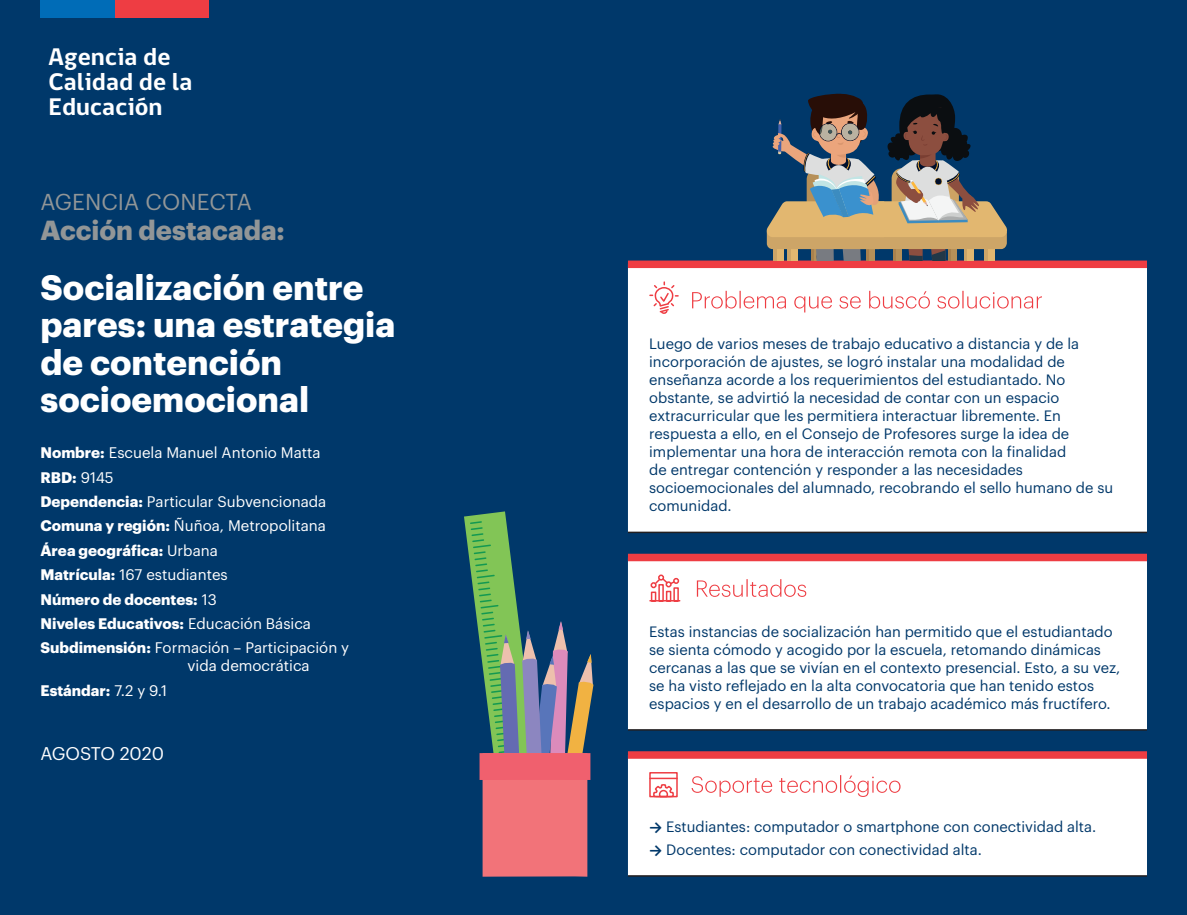
<style>
.page{position:relative;width:1187px;height:915px;background:#fff}
.page>*{position:absolute;margin:0;border:0;box-sizing:border-box;transform-origin:0 0}
.t1{font:700 34.5px/37.5px "Graphik";color:#fff}
.t2{font:700 27px "Graphik";color:#929697}
.t3{font:700 24.6px/25.2px "gob CL";color:#fff;scale:1.04 1}
.t4{font:22.5px "Graphik";letter-spacing:.005em;color:#929697}
.t5{font:18px "Graphik";letter-spacing:-.01em;color:#fff}
.t6{font:15px/24.3px "Graphik";color:#fff}
.t7{font:700 15px "Graphik";color:#fff}
.t8{font:14.7px/18px "Graphik";color:#00386a}
.s1{font-weight:700}
.s2{font-weight:400}
.s3{font-family:"Calibri";font-weight:700}
</style>
<div class="page">
<div style="left:0;top:0;width:1186px;height:914px;background:#00386a"></div>
<div style="left:40px;top:0;width:75px;height:18px;background:#006cb7"></div>
<div style="left:115px;top:0;width:93px;height:18px;background:#ee3d43"></div>
<svg style="left:464px;top:511px;width:129px;height:365px"></svg>
<svg style="left:628px;top:268px;width:518px;height:606px"></svg>
<div style="left:628px;top:553px;width:518px;height:8px;background:#ee3d43"></div>
<div style="left:628px;top:751px;width:518px;height:7px;background:#ee3d43"></div>
<hr style="left:628px;top:728px;width:518px;height:2px;background:#231f20">
<hr style="left:628px;top:874px;width:518px;height:2px;background:#231f20">
<div style="left:628px;top:260px;width:518px;height:8px;background:#ee3d43"></div>
<hr style="left:628px;top:531px;width:518px;height:2px;background:#231f20">
<svg style="left:765px;top:90px;width:243px;height:170px"></svg>
<svg style="left:692px;top:291px;width:349px;height:21px"></svg>
<svg style="left:650px;top:282px;width:28px;height:32px"></svg>
<svg style="left:696px;top:579px;width:110px;height:17px"></svg>
<hr style="left:650px;top:599px;width:29px;height:2px;background:#ee3d43">
<div style="left:650px;top:591px;width:6px;height:10px;border:2px solid #ee3d43"></div>
<div style="left:658px;top:584px;width:5px;height:17px;border:2px solid #ee3d43"></div>
<div style="left:665px;top:590px;width:6px;height:11px;border:2px solid #ee3d43"></div>
<div style="left:673px;top:587px;width:5px;height:14px;border:2px solid #ee3d43"></div>
<svg style="left:649px;top:573px;width:31px;height:15px"></svg>
<svg style="left:691px;top:774px;width:209px;height:22px"></svg>
<div style="left:649px;top:771px;width:28px;height:26px;border:2px solid #ee3d43"></div>
<svg style="left:650px;top:777px;width:27px;height:20px"></svg>
<h3 class="t3" style="left:49px;top:44px;width:140px">Agencia de<br>Calidad de la<br>Educación</h3>
<h3 class="t4" style="left:40px;top:185px;width:213px">AGENCIA CONECTA</h3>
<h2 class="t2" style="left:40px;top:209px;width:246px">Acción destacada:</h2>
<h1 class="t1" style="left:40px;top:265px;width:356px">Socialización entre pares: una estrategia de contención socioemocional</h1>
<p class="t6" style="left:40px;top:439px;width:310px"><span class="s1">Nombre:</span> Escuela Manuel Antonio Matta<br><span class="s1">RBD:</span> 9145<br><span class="s1">Dependencia:</span> Particular Subvencionada<br><span class="s1">Comuna y región:</span> Ñuñoa, Metropolitana<br><span class="s1">Área geográfica:</span> Urbana<br><span class="s1">Matrícula:</span> 167 estudiantes<br><span class="s1">Número de docentes:</span> 13<br><span class="s1">Niveles Educativos:</span> Educación Básica<br><span class="s1">Subdimensión:</span> Formación – Participación y</p>
<p class="t6" style="left:188px;top:652px;width:123px">vida democrática</p>
<p class="t7" style="left:40px;top:678px;width:128px">Estándar: <span class="s2">7.2 y 9.1</span></p>
<p class="t5" style="left:40px;top:739px;width:125px">AGOSTO 2020</p>
<p class="t8" style="left:649px;top:333px;width:465px">Luego de varios meses de trabajo educativo a distancia y de la incorporación de ajustes, se logró instalar una modalidad de enseñanza acorde a los requerimientos del estudiantado. No obstante, se advirtió la necesidad de contar con un espacio extracurricular que les permitiera interactuar libremente. En respuesta a ello, en el Consejo de Profesores surge la idea de implementar una hora de interacción remota con la finalidad<br>de entregar contención y responder a las necesidades socioemocionales del alumnado, recobrando el sello humano de su comunidad.</p>
<p class="t8" style="left:649px;top:620px;width:472px">Estas instancias de socialización han permitido que el estudiantado se sienta cómodo y acogido por la escuela, retomando dinámicas cercanas a las que se vivían en el contexto presencial. Esto, a su vez, se ha visto reflejado en la alta convocatoria que han tenido estos espacios y en el desarrollo de un trabajo académico más fructífero.</p>
<p class="t8" style="left:649px;top:816px;width:448px"><span class="s3">→</span> Estudiantes: computador o smartphone con conectividad alta.</p>
<p class="t8" style="left:649px;top:838px;width:334px"><span class="s3">→</span> Docentes: computador con conectividad alta.</p>
</div>
